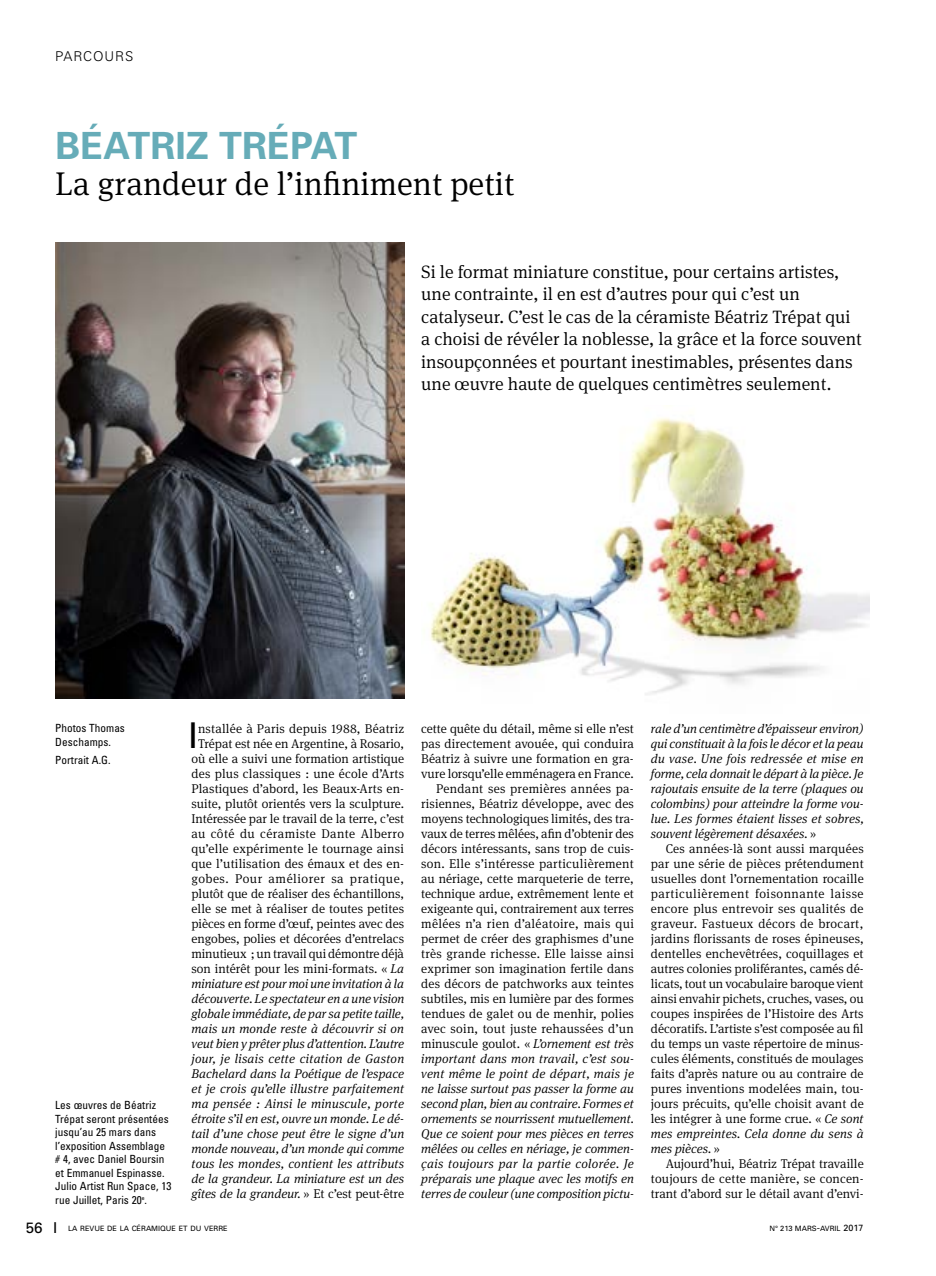
<style>
.page{position:relative;width:936px;height:1276px;background:#fff}
.page>*{position:absolute;margin:0;border:0;box-sizing:border-box;transform-origin:0 0}
.t1{font:700 37.5px "Univers";color:#66acb8}
.t2{font:35.55px "Univers";color:#000}
.t3{font:300 33px "Meta Serif Pro";color:#000}
.t4{font:300 18px/22.5px "Meta Serif Pro";color:#000}
.t5{font:300 13.5px "Univers";letter-spacing:.065em;color:#000}
.t6{font:300 12.75px/15px "Meta Serif Pro";color:#000;text-align:justify}
.t7{font:italic 300 12.75px/15px "Meta Serif Pro";letter-spacing:-.005em;color:#000;text-align:justify}
.t8{font:condensed 11.25px/13.5px "Univers";color:#000}
.t9{font:7.35px "Univers";color:#000}
.s1{font-style:italic}
.s2{font-style:normal}
.s3{font-size:15px}
.s4{font-size:7.5px}
.s5{font-size:9.75px}
.s6{font-size:9px}
</style>
<div class="page">
<img style="left:55px;top:242px;width:349px;height:456px">
<img style="left:430px;top:418px;width:439px;height:277px">
<p class="t5" style="left:55px;top:48px;width:80px">PARCOURS</p>
<h1 class="t1" style="left:55px;top:121px;width:304px">BÉATRIZ TRÉPAT</h1>
<h3 class="t3" style="left:55px;top:160px;width:461px">La grandeur de l’infiniment petit</h3>
<p class="t4" style="left:421px;top:259px;width:442px">Si le format miniature constitue, pour certains artistes, une contrainte, il en est d’autres pour qui c’est un catalyseur. C’est le cas de la céramiste Béatriz Trépat qui a choisi de révéler la noblesse, la grâce et la force souvent insoupçonnées et pourtant inestimables, présentes dans une œuvre haute de quelques centimètres seulement.</p>
<p class="t8" style="left:55px;top:721px;width:71px">Photos Thomas<br>Deschamps.</p>
<p class="t8" style="left:55px;top:752px;width:57px">Portrait A.G.</p>
<p class="t8" style="left:55px;top:1098px;width:117px">Les œuvres de Béatriz<br>Trépat seront présentées jusqu’au 25 mars dans l’exposition Assemblage # 4, avec Daniel Boursin et Emmanuel Espinasse.<br>Julio Artist Run Space, 13 rue Juillet, Paris 20<sup>e</sup>.</p>
<h2 class="t2" style="left:188px;top:713px;width:11px">I</h2>
<p class="t6" style="left:191px;top:720px;width:214px;text-align:center">nstallée à Paris depuis 1988, Béatriz Trépat est née en Argentine, à Rosario, où elle a suivi une formation artistique des plus classiques : une école d’Arts Plastiques d’abord, les Beaux-Arts en&shy;suite, plutôt orientés vers la sculpture.<br>Intéressée par le travail de la terre, c’est au côté du céramiste Dante Alberro qu’elle expérimente le tournage ainsi que l’utilisation des émaux et des en&shy;gobes. Pour améliorer sa pratique, plutôt que de réaliser des échantillons, elle se met à réaliser de toutes petites pièces en forme d’œuf, peintes avec des engobes, polies et décorées d’entrelacs minutieux ; un travail qui démontre déjà son intérêt pour les mini-formats. « <span class="s1">La miniature est pour moi une invitation à la découverte. Le spectateur en a une vision globale immédiate, de par sa petite taille, mais un monde reste à découvrir si on veut bien y prêter plus d’attention. L’autre jour, je lisais cette citation de Gaston Bachelard dans la Poétique de l’espace et je crois qu’elle illustre parfaitement ma pensée : Ainsi le minuscule, porte étroite s’il en est, ouvre un monde. Le dé&shy;tail d’une chose peut être le signe d’un monde nouveau, d’un monde qui comme tous les mondes, contient les attributs de la grandeur. La miniature est un des gîtes de la grandeur.</span> » Et c’est peut-être</p>
<p class="t6" style="left:421px;top:720px;width:214px;text-align:right">cette quête du détail, même si elle n’est pas directement avouée, qui conduira Béatriz à suivre une formation en gra&shy;vure lorsqu’elle emménagera en France.<br>Pendant ses premières années pa&shy;risiennes, Béatriz développe, avec des moyens technologiques limités, des tra&shy;vaux de terres mêlées, afin d’obtenir des décors intéressants, sans trop de cuis&shy;son. Elle s’intéresse particulièrement au nériage, cette marqueterie de terre, technique ardue, extrêmement lente et exigeante qui, contrairement aux terres mêlées n’a rien d’aléatoire, mais qui permet de créer des graphismes d’une très grande richesse. Elle laisse ainsi exprimer son imagination fertile dans des décors de patchworks aux teintes subtiles, mis en lumière par des formes tendues de galet ou de menhir, polies avec soin, tout juste rehaussées d’un minuscule goulot. « <span class="s1">L’ornement est très important dans mon travail, c’est sou&shy;vent même le point de départ, mais je ne laisse surtout pas passer la forme au second plan, bien au contraire. Formes et ornements se nourrissent mutuellement.<br>Que ce soient pour mes pièces en terres mêlées ou celles en nériage, je commen&shy;çais toujours par la partie colorée. Je préparais une plaque avec les motifs en terres de couleur (une composition pictu-</span></p>
<p class="t7" style="left:651px;top:720px;width:214px">rale d’un centimètre d’épaisseur environ) qui constituait à la fois le décor et la peau du vase. Une fois redressée et mise en forme, cela donnait le départ à la pièce. Je rajoutais ensuite de la terre (plaques ou colombins) pour atteindre la forme vou&shy;lue. Les formes étaient lisses et sobres, souvent légèrement désaxées. <span class="s2">»</span></p>
<p class="t6" style="left:651px;top:840px;width:214px;text-indent:15px">Ces années-là sont aussi marquées par une série de pièces prétendument usuelles dont l’ornementation rocaille particulièrement foisonnante laisse encore plus entrevoir ses qualités de graveur. Fastueux décors de brocart, jardins florissants de roses épineuses, dentelles enchevêtrées, coquillages et autres colonies proliférantes, camés dé&shy;licats, tout un vocabulaire baroque vient ainsi envahir pichets, cruches, vases, ou coupes inspirées de l’Histoire des Arts décoratifs. L’artiste s’est composée au fil du temps un vaste répertoire de minus&shy;cules éléments, constitués de moulages faits d’après nature ou au contraire de pures inventions modelées main, tou&shy;jours précuits, qu’elle choisit avant de les intégrer à une forme crue. « <span class="s1">Ce sont mes empreintes. Cela donne du sens à mes pièces.</span> »</p>
<p class="t6" style="left:651px;top:1155px;width:214px;text-indent:15px">Aujourd’hui, Béatriz Trépat travaille toujours de cette manière, se concen&shy;trant d’abord sur le détail avant d’envi-</p>
<p class="t9" style="left:26px;top:1223px;width:203px"><span class="s3">56 I</span> LA REVUE DE LA CÉRAMIQUE ET DU VERRE</p>
<p class="t9" style="left:769px;top:1223px;width:96px">N<span class="s4">° 213</span> MARS<span class="s5">-</span>AVRIL <span class="s6">2017</span></p>
</div>
